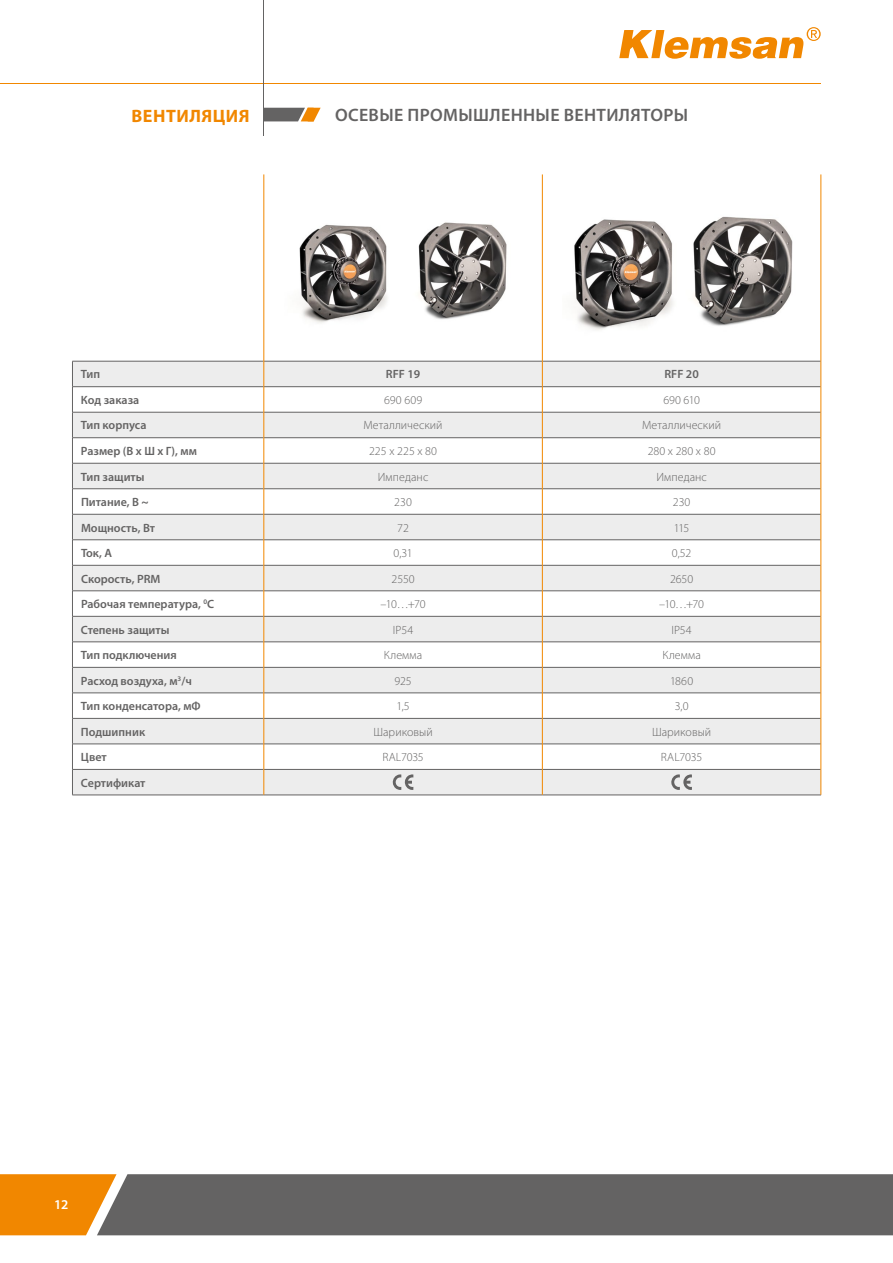
<style>
.page{position:relative;width:893px;height:1263px;background:#fff}
.page>*{position:absolute;margin:0;border:0;box-sizing:border-box;transform-origin:0 0}
.t1{font:600 18px "Myriad Pro";letter-spacing:.02em;color:#646363}
.t2{font:700 18px "Myriad Pro";letter-spacing:.03em;color:#f18700}
.t3{font:600 13.5px "Myriad Pro";color:#fff}
.t4{font:600 12px "Myriad Pro";color:#646363}
.t5{font:300 12px "Myriad Pro";letter-spacing:.005em;color:#646363}
</style>
<div class="page">
<div style="left:0;top:1174px;width:97px;height:61px;background:#f18700"></div>
<div style="left:97px;top:1174px;width:796px;height:61px;background:#646363"></div>
<svg style="left:265px;top:108px;width:56px;height:13px"></svg>
<hr style="left:0;top:83px;width:821px;height:1px;background:#f18700">
<hr style="left:264px;top:0;width:1px;height:136px;background:#646363">
<svg style="left:619px;top:27px;width:202px;height:32px"></svg>
<svg style="left:73px;top:362px;width:748px;height:433px;fill:#ededed"></svg>
<svg style="left:73px;top:438px;width:748px;height:178px"></svg>
<hr style="left:72px;top:361px;width:192px;height:1px;background:#646363">
<hr style="left:264px;top:361px;width:278px;height:1px;background:#646363">
<hr style="left:543px;top:361px;width:278px;height:1px;background:#646363">
<hr style="left:72px;top:386px;width:192px;height:1px;background:#646363">
<hr style="left:264px;top:386px;width:278px;height:1px;background:#646363">
<hr style="left:543px;top:386px;width:278px;height:1px;background:#646363">
<hr style="left:72px;top:412px;width:192px;height:1px;background:#646363">
<hr style="left:264px;top:412px;width:278px;height:1px;background:#646363">
<hr style="left:543px;top:412px;width:278px;height:1px;background:#646363">
<hr style="left:72px;top:437px;width:192px;height:1px;background:#646363">
<hr style="left:264px;top:437px;width:278px;height:1px;background:#646363">
<hr style="left:543px;top:437px;width:278px;height:1px;background:#646363">
<hr style="left:72px;top:463px;width:192px;height:1px;background:#646363">
<hr style="left:264px;top:463px;width:278px;height:1px;background:#646363">
<hr style="left:543px;top:463px;width:278px;height:1px;background:#646363">
<hr style="left:72px;top:488px;width:192px;height:1px;background:#646363">
<hr style="left:264px;top:488px;width:278px;height:1px;background:#646363">
<hr style="left:543px;top:488px;width:278px;height:1px;background:#646363">
<hr style="left:72px;top:514px;width:192px;height:1px;background:#646363">
<hr style="left:264px;top:514px;width:278px;height:1px;background:#646363">
<hr style="left:543px;top:514px;width:278px;height:1px;background:#646363">
<hr style="left:72px;top:539px;width:192px;height:1px;background:#646363">
<hr style="left:264px;top:539px;width:278px;height:1px;background:#646363">
<hr style="left:543px;top:539px;width:278px;height:1px;background:#646363">
<hr style="left:72px;top:565px;width:192px;height:1px;background:#646363">
<hr style="left:264px;top:565px;width:278px;height:1px;background:#646363">
<hr style="left:543px;top:565px;width:278px;height:1px;background:#646363">
<hr style="left:72px;top:590px;width:192px;height:1px;background:#646363">
<hr style="left:264px;top:590px;width:278px;height:1px;background:#646363">
<hr style="left:543px;top:590px;width:278px;height:1px;background:#646363">
<hr style="left:72px;top:616px;width:192px;height:1px;background:#646363">
<hr style="left:264px;top:616px;width:278px;height:1px;background:#646363">
<hr style="left:543px;top:616px;width:278px;height:1px;background:#646363">
<hr style="left:72px;top:642px;width:192px;height:1px;background:#646363">
<hr style="left:264px;top:642px;width:278px;height:1px;background:#646363">
<hr style="left:543px;top:642px;width:278px;height:1px;background:#646363">
<hr style="left:72px;top:667px;width:192px;height:1px;background:#646363">
<hr style="left:264px;top:667px;width:278px;height:1px;background:#646363">
<hr style="left:543px;top:667px;width:278px;height:1px;background:#646363">
<hr style="left:72px;top:693px;width:192px;height:1px;background:#646363">
<hr style="left:264px;top:693px;width:278px;height:1px;background:#646363">
<hr style="left:543px;top:693px;width:278px;height:1px;background:#646363">
<hr style="left:72px;top:718px;width:192px;height:1px;background:#646363">
<hr style="left:264px;top:718px;width:278px;height:1px;background:#646363">
<hr style="left:543px;top:718px;width:278px;height:1px;background:#646363">
<hr style="left:72px;top:744px;width:192px;height:1px;background:#646363">
<hr style="left:264px;top:744px;width:278px;height:1px;background:#646363">
<hr style="left:543px;top:744px;width:278px;height:1px;background:#646363">
<hr style="left:72px;top:769px;width:192px;height:1px;background:#646363">
<svg style="left:72px;top:361px;width:1px;height:434px"></svg>
<hr style="left:264px;top:769px;width:278px;height:1px;background:#646363">
<hr style="left:543px;top:769px;width:278px;height:1px;background:#646363">
<hr style="left:72px;top:795px;width:192px;height:1px;background:#646363">
<hr style="left:264px;top:795px;width:278px;height:1px;background:#646363">
<hr style="left:542px;top:795px;width:279px;height:1px;background:#646363">
<hr style="left:264px;top:174px;width:1px;height:187px;background:#f18700">
<hr style="left:542px;top:174px;width:1px;height:187px;background:#f18700">
<hr style="left:821px;top:174px;width:1px;height:187px;background:#f18700">
<svg style="left:264px;top:361px;width:1px;height:434px"></svg>
<svg style="left:542px;top:361px;width:1px;height:434px"></svg>
<svg style="left:821px;top:361px;width:1px;height:434px"></svg>
<img style="left:299px;top:222px;width:208px;height:101px">
<img style="left:574px;top:216px;width:219px;height:114px">
<svg style="left:392px;top:774px;width:21px;height:16px"></svg>
<svg style="left:671px;top:774px;width:21px;height:16px"></svg>
<h1 class="t2" style="left:131px;top:104px;width:120px">ВЕНТИЛЯЦИЯ</h1>
<h1 class="t1" style="left:335px;top:104px;width:355px">ОСЕВЫЕ ПРОМЫШЛЕННЫЕ ВЕНТИЛЯТОРЫ</h1>
<p class="t4" style="left:81px;top:367px;width:21px">Тип</p>
<p class="t4" style="left:386px;top:367px;width:36px">RFF 19</p>
<p class="t4" style="left:664px;top:367px;width:36px">RFF 20</p>
<p class="t4" style="left:81px;top:392px;width:60px">Код заказа</p>
<p class="t5" style="left:384px;top:393px;width:40px">690 609</p>
<p class="t5" style="left:663px;top:393px;width:38px">690 610</p>
<p class="t4" style="left:81px;top:418px;width:67px">Тип корпуса</p>
<p class="t5" style="left:364px;top:418px;width:81px">Металлический</p>
<p class="t5" style="left:642px;top:418px;width:81px">Металлический</p>
<p class="t4" style="left:81px;top:443px;width:117px">Размер (В х Ш х Г), мм</p>
<p class="t5" style="left:369px;top:444px;width:70px">225 x 225 х 80</p>
<p class="t5" style="left:648px;top:444px;width:69px">280 x 280 х 80</p>
<p class="t4" style="left:81px;top:469px;width:65px">Тип защиты</p>
<p class="t5" style="left:378px;top:469px;width:52px">Импеданс</p>
<p class="t5" style="left:656px;top:469px;width:52px">Импеданс</p>
<p class="t4" style="left:81px;top:494px;width:69px">Питание, В ~</p>
<p class="t5" style="left:394px;top:495px;width:19px">230</p>
<p class="t5" style="left:673px;top:495px;width:19px">230</p>
<p class="t4" style="left:81px;top:520px;width:76px">Мощность, Вт</p>
<p class="t5" style="left:397px;top:520px;width:13px">72</p>
<p class="t5" style="left:674px;top:520px;width:17px">115</p>
<p class="t4" style="left:81px;top:545px;width:32px">Ток, А</p>
<p class="t5" style="left:394px;top:546px;width:21px">0,31</p>
<p class="t5" style="left:672px;top:546px;width:21px">0,52</p>
<p class="t4" style="left:81px;top:571px;width:81px">Скорость, PRM</p>
<p class="t5" style="left:392px;top:571px;width:25px">2550</p>
<p class="t5" style="left:670px;top:571px;width:25px">2650</p>
<p class="t4" style="left:81px;top:596px;width:135px">Рабочая температура, <sup>0</sup>С</p>
<p class="t5" style="left:381px;top:597px;width:46px">–10…+70</p>
<p class="t5" style="left:659px;top:597px;width:46px">–10…+70</p>
<p class="t4" style="left:81px;top:622px;width:90px">Степень защиты</p>
<p class="t5" style="left:393px;top:622px;width:22px">IP54</p>
<p class="t5" style="left:671px;top:622px;width:22px">IP54</p>
<p class="t4" style="left:81px;top:647px;width:97px">Тип подключения</p>
<p class="t5" style="left:384px;top:648px;width:40px">Клемма</p>
<p class="t5" style="left:662px;top:648px;width:40px">Клемма</p>
<p class="t4" style="left:81px;top:673px;width:112px">Расход воздуха, м<sup>3</sup>/ч</p>
<p class="t5" style="left:394px;top:673px;width:19px">925</p>
<p class="t5" style="left:670px;top:673px;width:25px">1860</p>
<p class="t4" style="left:81px;top:698px;width:121px">Тип конденсатора, мФ</p>
<p class="t5" style="left:396px;top:699px;width:15px">1,5</p>
<p class="t5" style="left:675px;top:699px;width:15px">3,0</p>
<p class="t4" style="left:81px;top:724px;width:66px">Подшипник</p>
<p class="t5" style="left:373px;top:724px;width:61px">Шариковый</p>
<p class="t5" style="left:652px;top:724px;width:61px">Шариковый</p>
<p class="t4" style="left:81px;top:749px;width:27px">Цвет</p>
<p class="t5" style="left:382px;top:750px;width:43px">RAL7035</p>
<p class="t5" style="left:661px;top:750px;width:43px">RAL7035</p>
<p class="t4" style="left:81px;top:775px;width:66px">Сертификат</p>
<p class="t3" style="left:54px;top:1196px;width:16px">12</p>
</div>
